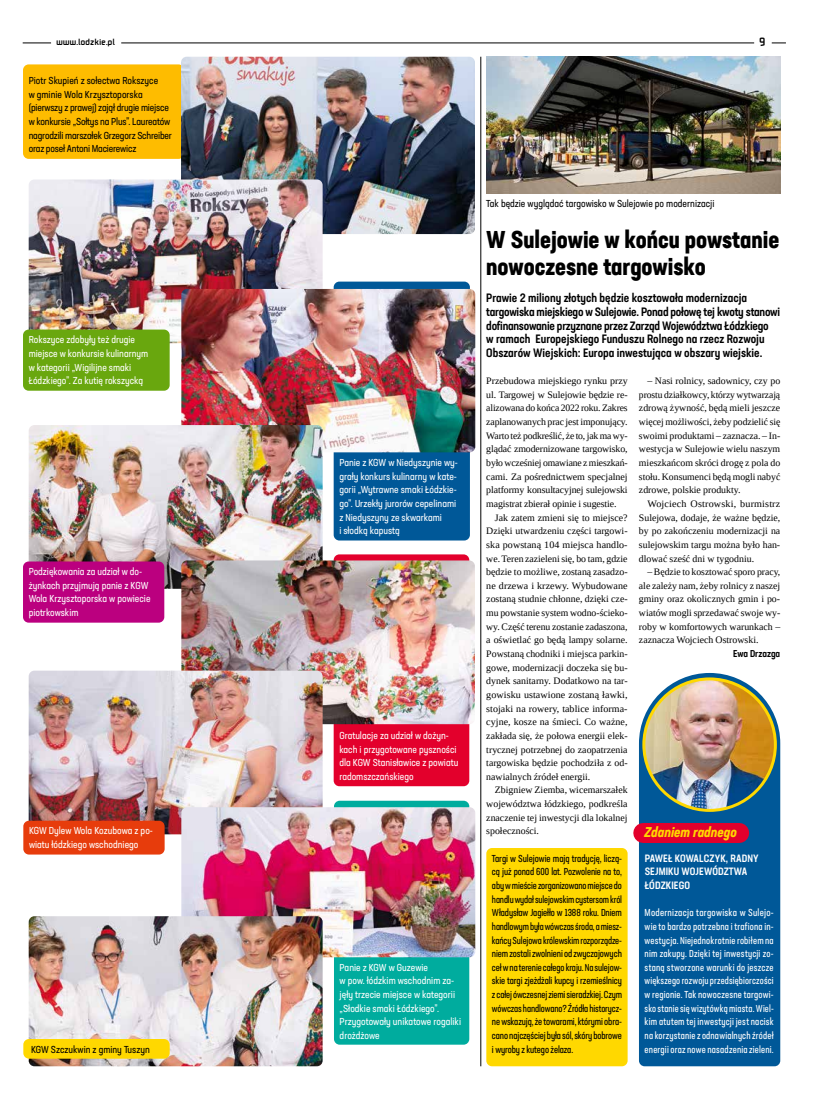
<style>
.page{position:relative;width:820px;height:1106px;background:#fff}
.page>*{position:absolute;margin:0;border:0;box-sizing:border-box;transform-origin:0 0}
.t1{font:700 condensed 24px/27.3px "Neusa Next Std";color:#000}
.t2{font:italic 700 condensed 14px "Neusa Next Std";color:#ffd800}
.t3{font:500 condensed 12px/13.6px "Neusa Next Std";color:#000}
.t4{font:12px "lodzer";color:#000}
.t5{font:500 condensed 10.5px/13.6px "Neusa Next Std";letter-spacing:.01em;color:#fff}
.t6{font:condensed 10px/13.6px "Neusa Next Std";color:#fff}
.t7{font:10px/13.6px "Neusa Next Std Compact";letter-spacing:-.01em;color:#000;text-align:justify}
.t8{font:10px/13.6px "Neusa Next Std Compact";letter-spacing:.015em;color:#fff;text-align:justify}
.t9{font:condensed 10px/13.6px "Neusa Next Std";letter-spacing:-.02em;color:#000}
.t10{font:condensed 10px "Neusa Next Std";color:#000}
.t11{font:9.8px/13.6px "Tinos";color:#000;text-align:justify}
.t12{font:500 condensed 9.8px "Neusa Next Std";color:#000}
.t13{font:9px "lodzer";color:#000}
</style>
<div class="page">
<hr style="left:23px;top:43px;width:762px;height:1px;background:#000">
<hr style="left:51px;top:40px;width:70px;height:4px;background:#fff">
<div style="left:753px;top:39px;width:18px;height:7px;background:#fff"></div>
<div style="left:333px;top:281px;width:136px;height:259px;background:#005898;border-radius:6px"></div>
<div style="left:333px;top:554px;width:136px;height:232px;background:#e3002c;border-radius:6px"></div>
<div style="left:334px;top:800px;width:135px;height:244px;background:#00ac9e;border-radius:6px"></div>
<div style="left:23px;top:64px;width:161px;height:95px;background:#febc00;border-radius:6px"></div>
<img style="left:486px;top:57px;width:294px;height:136px">
<svg style="left:638px;top:673px;width:142px;height:393px;background:#16649d"></svg>
<div style="left:643px;top:823px;width:94px;height:20px;background:#e3002c"></div>
<svg style="left:737px;top:823px;width:1px;height:20px"></svg>
<img style="left:643px;top:679px;width:132px;height:131px;border-radius:66px">
<div style="left:642px;top:677px;width:134px;height:135px;border:3px solid #ffd800;border-radius:50%"></div>
<div style="left:486px;top:848px;width:141px;height:218px;background:#ffd800;border-radius:6px"></div>
<hr style="left:480px;top:57px;width:1px;height:1009px;background:#000">
<img style="left:181px;top:57px;width:294px;height:177px">
<img style="left:29px;top:179px;width:293px;height:164px">
<img style="left:181px;top:289px;width:294px;height:163px">
<img style="left:29px;top:425px;width:293px;height:164px">
<img style="left:181px;top:560px;width:294px;height:164px">
<img style="left:29px;top:670px;width:293px;height:164px">
<img style="left:181px;top:807px;width:294px;height:150px">
<div style="left:23px;top:561px;width:141px;height:61px;background:#bb007f;border-radius:6px"></div>
<div style="left:23px;top:820px;width:141px;height:34px;background:#e73c0c;border-radius:6px"></div>
<div style="left:23px;top:329px;width:147px;height:62px;background:#69a70e;border-radius:6px"></div>
<img style="left:29px;top:916px;width:293px;height:150px">
<div style="left:23px;top:1039px;width:147px;height:19px;background:#ffd800;border-radius:6px"></div>
<p class="t13" style="left:57px;top:37px;width:60px">www.lodzkie.pl</p>
<p class="t4" style="left:759px;top:35px;width:8px">9</p>
<p class="t9" style="left:29px;top:74px;width:145px">Piotr Skupień z sołectwa Rokszyce<br>w gminie Wola Krzysztoporska (pierwszy z prawej) zajął drugie miejsce w konkursie „Sołtys na Plus”. Laureatów nagrodzili marszałek Grzegorz Schreiber oraz poseł Antoni Macierewicz</p>
<p class="t6" style="left:29px;top:333px;width:121px">Rokszyce zdobyły też drugie miejsce w konkursie kulinarnym w kategorii „Wigilijne smaki<br>Łódzkiego”. Za kutię rokszycką</p>
<p class="t6" style="left:29px;top:564px;width:123px">Podziękowania za udział w do&shy;żynkach przyjmują panie z KGW<br>Wola Krzysztoporska w powiecie piotrkowskim</p>
<p class="t6" style="left:29px;top:824px;width:125px">KGW Dylew Wola Kozubowa z po&shy;wiatu łódzkiego wschodniego</p>
<p class="t10" style="left:31px;top:1042px;width:120px">KGW Szczukwin z gminy Tuszyn</p>
<p class="t6" style="left:339px;top:455px;width:120px">Panie z KGW w Niedyszynie wy&shy;grały konkurs kulinarny w kate&shy;gorii „Wytrawne smaki Łódzkie&shy;go”. Urzekły jurorów cepelinami z Niedyszyny ze skwarkami<br>i słodką kapustą</p>
<p class="t6" style="left:339px;top:728px;width:120px">Gratulacje za udział w dożyn&shy;kach i przygotowane pyszności dla KGW Stanisławice z powiatu radomszczańskiego</p>
<p class="t6" style="left:339px;top:960px;width:123px">Panie z KGW w Guzewie<br>w pow. łódzkim wschodnim za&shy;jęły trzecie miejsce w kategorii „Słodkie smaki Łódzkiego”.<br>Przygotowały unikatowe rogaliki drożdżowe</p>
<p class="t10" style="left:486px;top:197px;width:229px">Tak będzie wyglądać targowisko w Sulejowie po modernizacji</p>
<h1 class="t1" style="left:486px;top:225px;width:294px">W Sulejowie w końcu powstanie nowoczesne targowisko</h1>
<p class="t3" style="left:486px;top:291px;width:295px">Prawie 2 miliony złotych będzie kosztowała modernizacja targowiska miejskiego w Sulejowie. Ponad połowę tej kwoty stanowi dofinansowanie przyznane przez Zarząd Województwa Łódzkiego<br>w ramach Europejskiego Funduszu Rolnego na rzecz Rozwoju Obszarów Wiejskich: Europa inwestująca w obszary wiejskie.</p>
<p class="t11" style="left:486px;top:374px;width:143px">Przebudowa miejskiego rynku przy ul. Targowej w Sulejowie będzie re&shy;alizowana do końca 2022 roku. Zakres zaplanowanych prac jest imponujący.<br>Warto też podkreślić, że to, jak ma wy&shy;glądać zmodernizowane targowisko, było wcześniej omawiane z mieszkań&shy;cami. Za pośrednictwem specjalnej platformy konsultacyjnej sulejowski magistrat zbierał opinie i sugestie.</p>
<p class="t11" style="left:486px;top:510px;width:143px;text-indent:9px">Jak zatem zmieni się to miejsce?<br>Dzięki utwardzeniu części targowi&shy;ska powstaną 104 miejsca handlo&shy;we. Teren zazieleni się, bo tam, gdzie będzie to możliwe, zostaną zasadzo&shy;ne drzewa i krzewy. Wybudowane zostaną studnie chłonne, dzięki cze&shy;mu powstanie system wodno-ścieko&shy;wy. Część terenu zostanie zadaszona, a oświetlać go będą lampy solarne.<br>Powstaną chodniki i miejsca parkin&shy;gowe, modernizacji doczeka się bu&shy;dynek sanitarny. Dodatkowo na tar&shy;gowisku ustawione zostaną ławki, stojaki na rowery, tablice informa&shy;cyjne, kosze na śmieci. Co ważne, zakłada się, że połowa energii elek&shy;trycznej potrzebnej do zaopatrzenia targowiska będzie pochodziła z od&shy;nawialnych źródeł energii.</p>
<p class="t11" style="left:486px;top:783px;width:143px;text-indent:9px">Zbigniew Ziemba, wicemarszałek województwa łódzkiego, podkreśla znaczenie tej inwestycji dla lokalnej społeczności.</p>
<p class="t11" style="left:638px;top:374px;width:143px;text-indent:9px">– Nasi rolnicy, sadownicy, czy po prostu działkowcy, którzy wytwarzają zdrową żywność, będą mieli jeszcze więcej możliwości, żeby podzielić się swoimi produktami – zaznacza. – In&shy;westycja w Sulejowie wielu naszym mieszkańcom skróci drogę z pola do stołu. Konsumenci będą mogli nabyć zdrowe, polskie produkty.</p>
<p class="t11" style="left:638px;top:497px;width:143px;text-indent:9px">Wojciech Ostrowski, burmistrz Sulejowa, dodaje, że ważne będzie, by po zakończeniu modernizacji na sulejowskim targu można było han&shy;dlować sześć dni w tygodniu.</p>
<p class="t11" style="left:638px;top:565px;width:143px;text-indent:9px">– Będzie to kosztować sporo pracy, ale zależy nam, żeby rolnicy z naszej gminy oraz okolicznych gmin i po&shy;wiatów mogli sprzedawać swoje wy&shy;roby w komfortowych warunkach – zaznacza Wojciech Ostrowski.</p>
<p class="t12" style="left:732px;top:647px;width:49px">Ewa Drzazga</p>
<h2 class="t2" style="left:644px;top:823px;width:94px">Zdaniem radnego</h2>
<p class="t5" style="left:644px;top:851px;width:115px">PAWEŁ KOWALCZYK, RADNY<br>SEJMIKU WOJEWÓDZTWA<br>ŁÓDZKIEGO</p>
<p class="t8" style="left:644px;top:905px;width:131px">Modernizacja targowiska w Sulejo&shy;wie to bardzo potrzebna i trafiona in&shy;westycja. Niejednokrotnie robiłem na nim zakupy. Dzięki tej inwestycji zo&shy;staną stworzone warunki do jeszcze większego rozwoju przedsiębiorczości w regionie. Tak nowoczesne targowi&shy;sko stanie się wizytówką miasta. Wiel&shy;kim atutem tej inwestycji jest nacisk na korzystanie z odnawialnych źródeł energii oraz nowe nasadzenia zieleni.</p>
<p class="t7" style="left:492px;top:851px;width:131px">Targi w Sulejowie mają tradycję, liczą&shy;cą już ponad 600 lat. Pozwolenie na to, aby w mieście zorganizowano miejsce do handlu wydał sulejowskim cystersom król Władysław Jagiełło w 1388 roku. Dniem handlowym była wówczas środa, a miesz&shy;kańcy Sulejowa królewskim rozporządze&shy;niem zostali zwolnieni od zwyczajowych ceł w na terenie całego kraju. Na sulejow&shy;skie targi zjeżdżali kupcy i rzemieślnicy z całej ówczesnej ziemi sieradzkiej. Czym wówczas handlowano? Źródła historycz&shy;ne wskazują, że towarami, którymi obra&shy;cano najczęściej była sól, skóry bobrowe i wyroby z kutego żelaza.</p>
</div>
